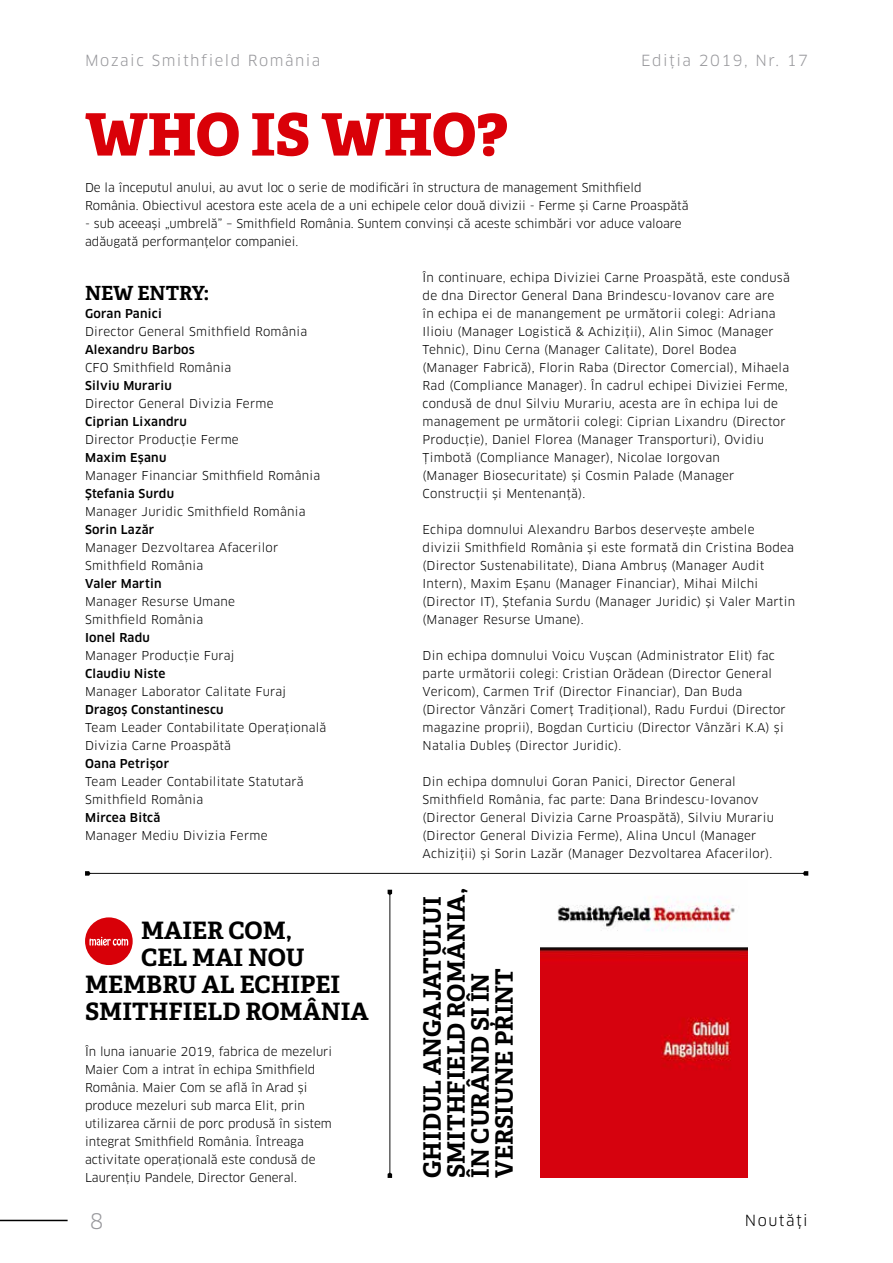
<style>
.page{position:relative;width:893px;height:1263px;background:#fff}
.page>*{position:absolute;margin:0;border:0;box-sizing:border-box;transform-origin:0 0}
.t1{font:58.5px "Adelle PE Eb";color:#d90008}
.t2{font:700 24px/24px "Adelle PE";color:#000}
.t3{font:21px "Clan Pro";color:#98989c}
.t4{font:700 19.5px "Adelle PE";color:#000}
.t5{font:15px "Clan Pro";letter-spacing:.1em;color:#98989c}
.t6{font:15px "Clan Pro";letter-spacing:.1em;color:#000}
.t7{font:12px/18px "Clan Pro";letter-spacing:.02em;color:#000}
.t8{font:12px/18px "Clan Pro";color:#000}
.t9{font:500 12px "Clan Pro";letter-spacing:.02em;color:#000}
</style>
<div class="page">
<hr style="left:0;top:1220px;width:68px;height:1px;background:#000">
<div style="left:85px;top:917px;width:48px;height:48px;background:#d80008;border-radius:50%"></div>
<svg style="left:89px;top:937px;width:39px;height:9px"></svg>
<svg style="left:388px;top:890px;width:4px;height:288px"></svg>
<img style="left:540px;top:897px;width:207px;height:281px">
<svg style="left:85px;top:871px;width:723px;height:5px"></svg>
<p class="t5" style="left:85px;top:51px;width:237px">Mozaic Smithfield România</p>
<p class="t5" style="left:641px;top:51px;width:168px">Ediția 2019, Nr. 17</p>
<h1 class="t1" style="left:85px;top:91px;width:424px">WHO IS WHO?</h1>
<p class="t8" style="left:85px;top:178px;width:605px">De la începutul anului, au avut loc o serie de modificări în structura de management Smithfield<br>România. Obiectivul acestora este acela de a uni echipele celor două divizii - Ferme și Carne Proaspătă</p>
<p class="t8" style="left:85px;top:214px;width:598px">- sub aceeași „umbrelă” – Smithfield România. Suntem convinși că aceste schimbări vor aduce valoare adăugată performanțelor companiei.</p>
<h3 class="t4" style="left:85px;top:279px;width:126px">NEW ENTRY:</h3>
<p class="t9" style="left:85px;top:306px;width:78px">Goran Panici</p>
<p class="t7" style="left:85px;top:322px;width:224px">Director General Smithfield România</p>
<p class="t9" style="left:85px;top:342px;width:111px">Alexandru Barbos</p>
<p class="t7" style="left:85px;top:358px;width:148px">CFO Smithfield România</p>
<p class="t9" style="left:85px;top:378px;width:88px">Silviu Murariu</p>
<p class="t7" style="left:85px;top:394px;width:190px">Director General Divizia Ferme</p>
<p class="t9" style="left:85px;top:414px;width:103px">Ciprian Lixandru</p>
<p class="t7" style="left:85px;top:430px;width:155px">Director Producție Ferme</p>
<p class="t9" style="left:85px;top:450px;width:83px">Maxim Eșanu</p>
<p class="t7" style="left:85px;top:466px;width:237px">Manager Financiar Smithfield România</p>
<p class="t9" style="left:85px;top:486px;width:91px">Ștefania Surdu</p>
<p class="t7" style="left:85px;top:502px;width:222px">Manager Juridic Smithfield România</p>
<p class="t9" style="left:85px;top:522px;width:71px">Sorin Lazăr</p>
<p class="t7" style="left:85px;top:538px;width:195px">Manager Dezvoltarea Afacerilor<br>Smithfield România</p>
<p class="t9" style="left:85px;top:576px;width:78px">Valer Martin</p>
<p class="t7" style="left:85px;top:592px;width:151px">Manager Resurse Umane<br>Smithfield România</p>
<p class="t9" style="left:85px;top:630px;width:66px">Ionel Radu</p>
<p class="t7" style="left:85px;top:646px;width:151px">Manager Producție Furaj</p>
<p class="t9" style="left:85px;top:666px;width:82px">Claudiu Niste</p>
<p class="t7" style="left:85px;top:682px;width:203px">Manager Laborator Calitate Furaj</p>
<p class="t9" style="left:85px;top:702px;width:140px">Dragoș Constantinescu</p>
<p class="t7" style="left:85px;top:718px;width:243px">Team Leader Contabilitate Operațională<br>Divizia Carne Proaspătă</p>
<p class="t9" style="left:85px;top:756px;width:86px">Oana Petrișor</p>
<p class="t7" style="left:85px;top:772px;width:220px">Team Leader Contabilitate Statutară<br>Smithfield România</p>
<p class="t9" style="left:85px;top:810px;width:77px">Mircea Bitcă</p>
<p class="t7" style="left:85px;top:826px;width:184px">Manager Mediu Divizia Ferme</p>
<h2 class="t2" style="left:141px;top:917px;width:152px">MAIER COM,</h2>
<h2 class="t2" style="left:141px;top:944px;width:165px">CEL MAI NOU</h2>
<h2 class="t2" style="left:85px;top:971px;width:257px">MEMBRU AL ECHIPEI</h2>
<h2 class="t2" style="left:85px;top:998px;width:285px">SMITHFIELD ROMÂNIA</h2>
<p class="t8" style="left:85px;top:1042px;width:249px">În luna ianuarie 2019, fabrica de mezeluri Maier Com a intrat în echipa Smithfield România. Maier Com se află în Arad și produce mezeluri sub marca Elit, prin utilizarea cărnii de porc produsă în sistem integrat Smithfield România. Întreaga activitate operațională este condusă de Laurențiu Pandele, Director General.</p>
<p class="t7" style="left:423px;top:268px;width:369px">În continuare, echipa Diviziei Carne Proaspătă, este condusă de dna Director General Dana Brindescu-Iovanov care are<br>în echipa ei de manangement pe următorii colegi: Adriana Ilioiu (Manager Logistică &amp; Achiziții), Alin Simoc (Manager Tehnic), Dinu Cerna (Manager Calitate), Dorel Bodea (Manager Fabrică), Florin Raba (Director Comercial), Mihaela Rad (Compliance Manager). În cadrul echipei Diviziei Ferme, condusă de dnul Silviu Murariu, acesta are în echipa lui de management pe următorii colegi: Ciprian Lixandru (Director Producție), Daniel Florea (Manager Transporturi), Ovidiu Țimbotă (Compliance Manager), Nicolae Iorgovan<br>(Manager Biosecuritate) și Cosmin Palade (Manager Construcții și Mentenanță).</p>
<p class="t7" style="left:423px;top:520px;width:374px">Echipa domnului Alexandru Barbos deservește ambele divizii Smithfield România și este formată din Cristina Bodea (Director Sustenabilitate), Diana Ambruș (Manager Audit Intern), Maxim Eșanu (Manager Financiar), Mihai Milchi (Director IT), Ștefania Surdu (Manager Juridic) și Valer Martin (Manager Resurse Umane).</p>
<p class="t7" style="left:423px;top:646px;width:365px">Din echipa domnului Voicu Vușcan (Administrator Elit) fac parte următorii colegi: Cristian Orădean (Director General Vericom), Carmen Trif (Director Financiar), Dan Buda (Director Vânzări Comerț Tradițional), Radu Furdui (Director magazine proprii), Bogdan Curticiu (Director Vânzări K.A) și Natalia Dubleș (Director Juridic).</p>
<p class="t7" style="left:423px;top:772px;width:353px">Din echipa domnului Goran Panici, Director General Smithfield România, fac parte: Dana Brindescu-Iovanov (Director General Divizia Carne Proaspătă), Silviu Murariu (Director General Divizia Ferme), Alina Uncul (Manager Achiziții) și Sorin Lazăr (Manager Dezvoltarea Afacerilor).</p>
<h2 class="t2" style="left:419px;top:1178px;width:291px;rotate:-90deg">GHIDUL ANGAJATULUI<br>SMITHFIELD ROMÂNIA,<br>ÎN CURÂND ȘI ÎN<br>VERSIUNE PRINT</h2>
<h3 class="t3" style="left:90px;top:1208px;width:15px">8</h3>
<p class="t6" style="left:745px;top:1212px;width:65px">Noutăţi</p>
</div>
